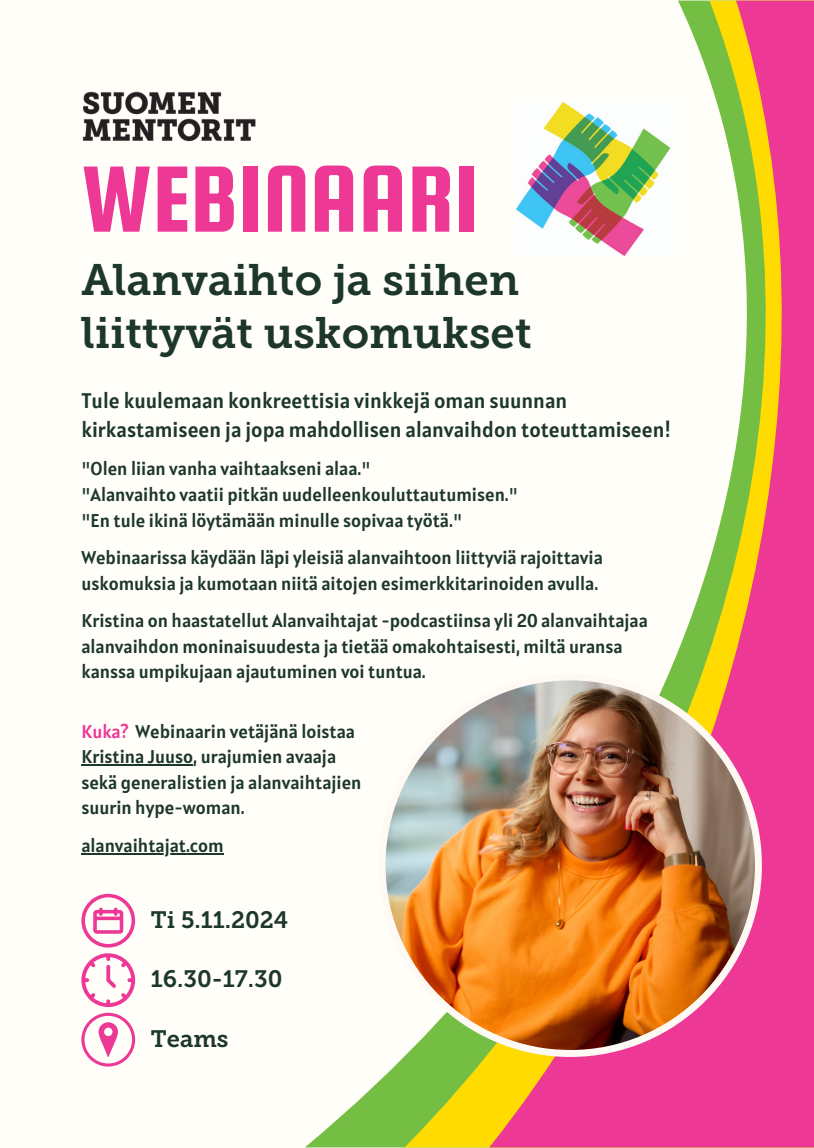
<style>
.page{position:relative;width:814px;height:1148px;background:#fff}
.page>*{position:absolute;margin:0;border:0;box-sizing:border-box;transform-origin:0 0}
.t1{font:100.62px "Squada One";color:#ed3896}
.t2{font:43.75px/53.2px "Museo Slab 700";color:#1d372b}
.t3{font:23.62px "Museo Slab 700";color:#1d372b}
.t4{font:21px/28.9px "Alatsi";color:#1d372b}
.t5{font:18.38px/25.6px "Alatsi";color:#1d372b}
.s1{color:#ed3896}
</style>
<div class="page">
<div style="left:0;top:0;width:814px;height:1147px;background:#fffef9"></div>
<svg style="left:305px;top:1057px;width:99px;height:90px"></svg>
<svg style="left:404px;top:1056px;width:85px;height:91px;background:#b8cc22"></svg>
<svg style="left:489px;top:1px;width:325px;height:1146px"></svg>
<img style="left:82px;top:91px;width:174px;height:51px">
<img style="left:385px;top:673px;width:377px;height:383px">
<svg style="left:81px;top:1012px;width:54px;height:54px"></svg>
<svg style="left:81px;top:893px;width:54px;height:54px"></svg>
<svg style="left:81px;top:953px;width:54px;height:53px"></svg>
<img style="left:516px;top:102px;width:156px;height:154px">
<hr style="left:81px;top:764px;width:112px;height:1px;background:#1d372b">
<hr style="left:81px;top:852px;width:143px;height:2px;background:#1d372b">
<p class="t1" style="left:81px;top:145px;width:399px">WEBINAARI</p>
<p class="t2" style="left:81px;top:253px;width:452px">Alanvaihto ja siihen liittyvät uskomukset</p>
<h1 class="t4" style="left:81px;top:386px;width:591px">Tule kuulemaan konkreettisia vinkkejä oman suunnan kirkastamiseen ja jopa mahdollisen alanvaihdon toteuttamiseen!</h1>
<h2 class="t5" style="left:81px;top:456px;width:291px">"Olen liian vanha vaihtaakseni alaa."</h2>
<h5 class="t5" style="left:81px;top:481px;width:438px">"Alanvaihto vaatii pitkän uudelleenkouluttautumisen."</h5>
<p class="t5" style="left:81px;top:507px;width:382px">"En tule ikinä löytämään minulle sopivaa työtä."</p>
<p class="t5" style="left:81px;top:544px;width:523px">Webinaarissa käydään läpi yleisiä alanvaihtoon liittyviä rajoittavia uskomuksia ja kumotaan niitä aitojen esimerkkitarinoiden avulla.</p>
<p class="t5" style="left:81px;top:607px;width:568px">Kristina on haastatellut Alanvaihtajat -podcastiinsa yli 20 alanvaihtajaa alanvaihdon moninaisuudesta ja tietää omakohtaisesti, miltä uransa kanssa umpikujaan ajautuminen voi tuntua.</p>
<p class="t5" style="left:81px;top:718px;width:282px"><span class="s1">Kuka?</span> Webinaarin vetäjänä loistaa<br>Kristina Juuso, urajumien avaaja sekä generalistien ja alanvaihtajien suurin hype-woman.</p>
<h4 class="t5" style="left:81px;top:832px;width:144px">alanvaihtajat.com</h4>
<p class="t3" style="left:151px;top:905px;width:139px">Ti 5.11.2024</p>
<p class="t3" style="left:151px;top:964px;width:133px">16.30-17.30</p>
<p class="t3" style="left:151px;top:1024px;width:79px">Teams</p>
</div>
